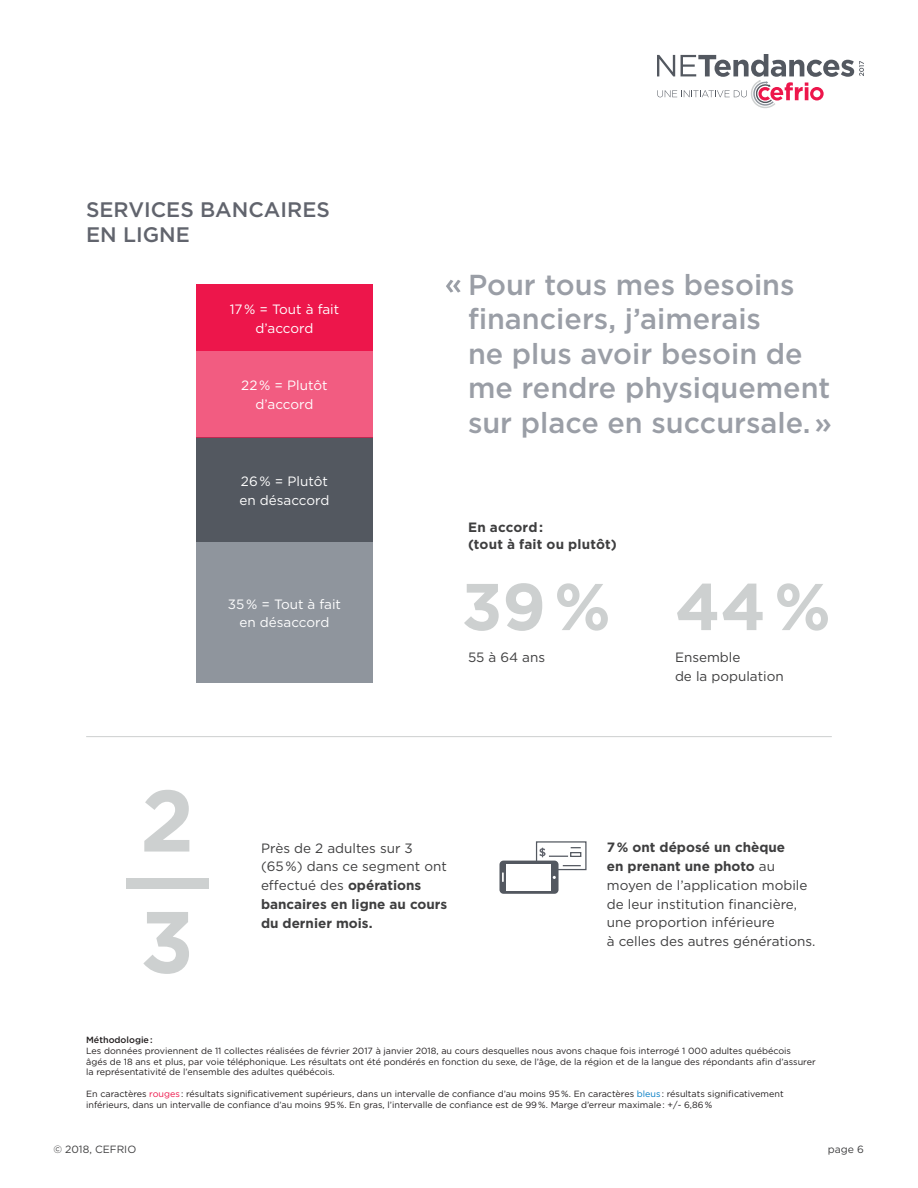
<style>
.page{position:relative;width:918px;height:1188px;background:#fff}
.page>*{position:absolute;margin:0;border:0;box-sizing:border-box;transform-origin:0 0}
.Titre{font:700 87px "Gotham HTF";color:#cdd0d0}
.Titre-2{font:700 66px "Gotham HTF";color:#cdd0d0}
.Sous-titre_Gris_Maj{font:500 28.8px/34.5px "Gotham HTF";color:#9a9ea6}
.Sous-titre_Gris_Maj-2{font:500 21px/25.2px "Gotham HTF";color:#61646d}
.TexteCourant{font:13.5px/18.8px "Gotham HTF";color:#3e3e3f}
.TexteCourant-2{font:13.5px/18.8px "Gotham HTF";color:#fff;text-align:center}
.TexteCourant-3{font:700 13.5px "Gotham HTF";letter-spacing:.015em;color:#3e3e3f}
.TexteCourant-4{font:10.5px "Gotham HTF";color:#3e3e3f}
.t1{font:9px/10.8px "Gotham";color:#231f20}
.t2{font:500 9px "Gotham";color:#231f20}
.s1{font-weight:700}
.s2{color:#ed164b}
.s3{color:#007bc3}
</style>
<div class="page">
<svg style="left:657px;top:54px;width:207px;height:54px"></svg>
<svg style="left:446px;top:280px;width:15px;height:13px"></svg>
<div style="left:196px;top:437px;width:177px;height:105px;background:#535860"></div>
<div style="left:196px;top:542px;width:177px;height:141px;background:#8f959d"></div>
<div style="left:196px;top:284px;width:177px;height:67px;background:#ed164b"></div>
<div style="left:196px;top:351px;width:177px;height:86px;background:#f25c81"></div>
<div style="left:126px;top:878px;width:83px;height:11px;background:#cdd0d0"></div>
<div style="left:536px;top:841px;width:51px;height:29px;border:1px solid #535860"></div>
<div style="left:499px;top:861px;width:60px;height:33px;background:#535860;border-radius:4px"></div>
<div style="left:507px;top:864px;width:44px;height:27px;background:#fff"></div>
<svg style="left:502px;top:872px;width:2px;height:10px"></svg>
<svg style="left:539px;top:847px;width:42px;height:10px"></svg>
<svg style="left:563px;top:865px;width:18px;height:1px"></svg>
<div style="left:570px;top:852px;width:11px;height:5px;border:1px solid #535860"></div>
<hr style="left:86px;top:736px;width:746px;height:1px;background:#cdd0d0">
<p class="Sous-titre_Gris_Maj-2" style="left:86px;top:197px;width:245px">SERVICES BANCAIRES<br>EN LIGNE</p>
<p class="TexteCourant-2" style="left:230px;top:299px;width:111px">17% = Tout à fait d’accord</p>
<p class="TexteCourant-2" style="left:241px;top:376px;width:88px">22% = Plutôt d’accord</p>
<p class="TexteCourant-2" style="left:240px;top:472px;width:91px;text-align:left">26% = Plutôt en désaccord</p>
<p class="TexteCourant-2" style="left:228px;top:594px;width:115px">35% = Tout à fait en désaccord</p>
<p class="Sous-titre_Gris_Maj" style="left:468px;top:267px;width:365px">Pour tous mes besoins financiers, j’aimerais<br>ne plus avoir besoin de me rendre physiquement sur place en succursale.»</p>
<p class="TexteCourant-3" style="left:468px;top:519px;width:77px">En accord:</p>
<p class="TexteCourant-3" style="left:468px;top:537px;width:150px">(tout à fait ou plutôt)</p>
<p class="Titre-2" style="left:462px;top:569px;width:151px">39%</p>
<p class="Titre-2" style="left:675px;top:569px;width:157px">44%</p>
<p class="TexteCourant" style="left:468px;top:648px;width:79px">55 à 64 ans</p>
<p class="TexteCourant" style="left:675px;top:648px;width:110px">Ensemble<br>de la population</p>
<p class="Titre" style="left:140px;top:770px;width:56px">2</p>
<p class="Titre" style="left:140px;top:892px;width:56px">3</p>
<p class="TexteCourant" style="left:261px;top:838px;width:188px">Près de 2 adultes sur 3 (65%) dans ce segment ont effectué des <span class="s1">opérations bancaires en ligne au cours du dernier mois.</span></p>
<p class="TexteCourant" style="left:607px;top:838px;width:210px"><span class="s1">7% ont déposé un chèque<br>en prenant une photo</span> au moyen de l’application mobile de leur institution financière, une proportion inférieure<br>à celles des autres générations.</p>
<p class="t2" style="left:86px;top:1034px;width:68px">Méthodologie :</p>
<p class="t1" style="left:86px;top:1045px;width:731px">Les données proviennent de 11 collectes réalisées de février 2017 à janvier 2018, au cours desquelles nous avons chaque fois interrogé 1 000 adultes québécois<br>âgés de 18 ans et plus, par voie téléphonique. Les résultats ont été pondérés en fonction du sexe, de l’âge, de la région et de la langue des répondants afin d’assurer la représentativité de l’ensemble des adultes québécois.</p>
<p class="t1" style="left:86px;top:1088px;width:699px">En caractères <span class="s2">rouges</span> : résultats significativement supérieurs, dans un intervalle de confiance d’au moins 95 %. En caractères <span class="s3">bleus</span> : résultats significativement inférieurs, dans un intervalle de confiance d’au moins 95 %. En gras, l’intervalle de confiance est de 99 %. Marge d’erreur maximale : +/- 6,86 %</p>
<p class="TexteCourant-4" style="left:53px;top:1144px;width:84px">© 2018, CEFRIO</p>
<p class="TexteCourant-4" style="left:828px;top:1144px;width:38px">page 6</p>
</div>
